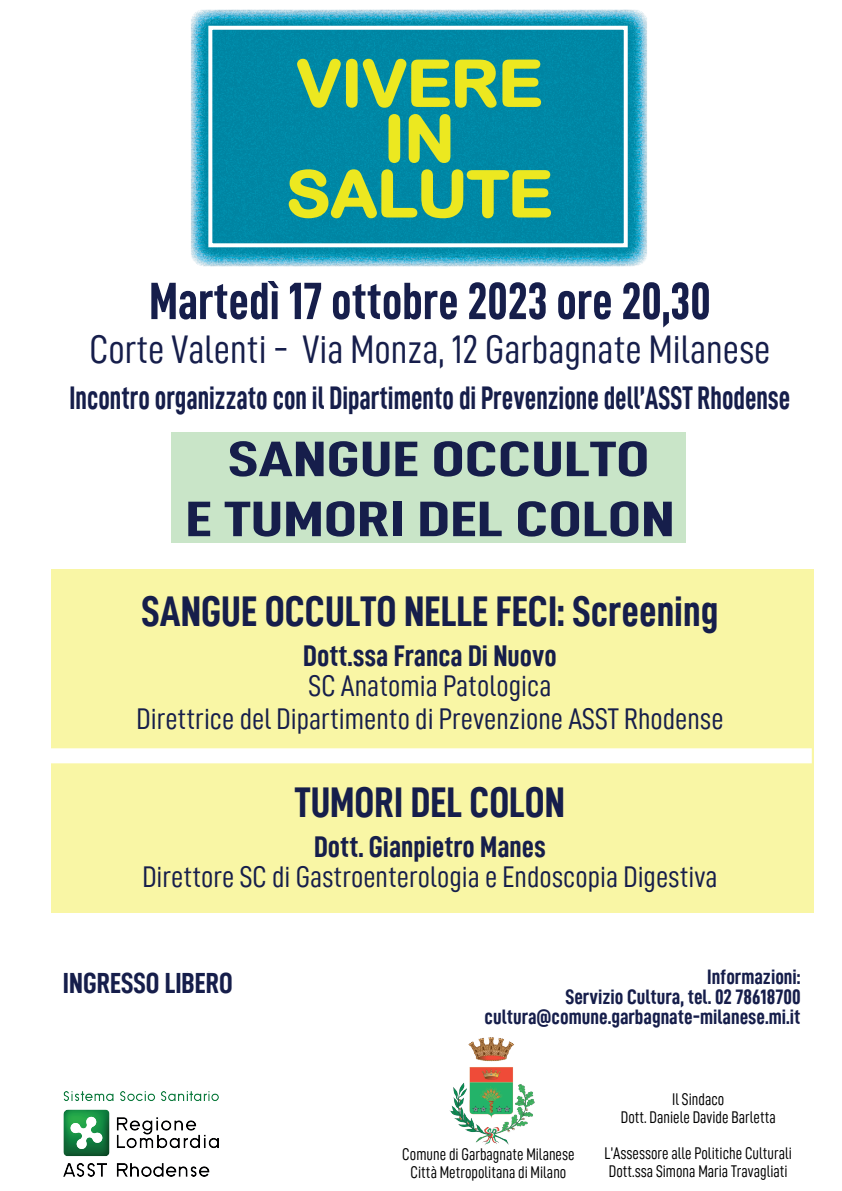
<style>
.page{position:relative;width:842px;height:1191px;background:#fff}
.page>*{position:absolute;margin:0;border:0;box-sizing:border-box;transform-origin:0 0}
.t1{font:63.3px/55.3px "Arial Rounded MT Bold";letter-spacing:-.005em;color:#ece820;text-align:center;scale:1.05 1}
.t2{font:52.6px "D DIN Condensed Bold";color:#161e4b;scale:.95 1}
.t3{font:50px/60px "D DIN Condensed Bold";color:#161e4b;text-align:center;scale:1.42 1}
.t4{font:43px "D DIN Condensed Bold";color:#161e4b}
.t5{font:40px "D DIN Condensed";color:#161e4b}
.t6{font:32.8px "D DIN Condensed Bold";color:#161e4b;scale:.85 1}
.t7{font:30px/33px "D DIN Condensed";color:#161e4b;text-align:center}
.t8{font:30px "D DIN Condensed Bold";color:#161e4b}
.t9{font:29.2px "D DIN Condensed Bold";color:#161e4b}
.t10{font:21px/20px "D DIN Condensed Bold";color:#161e4b;text-align:right}
.t11{font:17px/18px "D DIN Condensed";color:#000001;text-align:center;scale:.93 1}
</style>
<div class="page">
<img style="left:63px;top:1092px;width:155px;height:84px">
<img style="left:449px;top:1037px;width:86px;height:108px">
<div style="left:51px;top:570px;width:762px;height:343px;background:#f9f6a5"></div>
<img style="left:191px;top:9px;width:456px;height:258px">
<svg style="left:287px;top:57px;width:265px;height:163px;background:#249690"></svg>
<div style="left:208px;top:26px;width:420px;height:221px;border:4px solid #fff"></div>
<div style="left:172px;top:432px;width:514px;height:110px;background:#c9e5c8"></div>
<div style="left:48px;top:748px;width:764px;height:15px;background:#fff"></div>
<h1 class="t1" style="left:286px;top:55px;width:255px">VIVERE<br>IN<br>SALUTE</h1>
<h2 class="t2" style="left:149px;top:272px;width:592px">Martedì 17 ottobre 2023 ore 20,30</h2>
<h3 class="t5" style="left:89px;top:327px;width:683px">Corte Valenti - Via Monza, 12 Garbagnate Milanese</h3>
<h3 class="t6" style="left:70px;top:380px;width:850px">Incontro organizzato con il Dipartimento di Prevenzione dell’ASST Rhodense</h3>
<h3 class="t3" style="left:185px;top:428px;width:346px">SANGUE OCCULTO<br>E TUMORI DEL COLON</h3>
<h3 class="t4" style="left:142px;top:588px;width:578px">SANGUE OCCULTO NELLE FECI: Screening</h3>
<h3 class="t8" style="left:303px;top:639px;width:255px">Dott.ssa Franca Di Nuovo</h3>
<h3 class="t7" style="left:136px;top:669px;width:589px">SC Anatomia Patologica<br>Direttrice del Dipartimento di Prevenzione ASST Rhodense</h3>
<h3 class="t4" style="left:295px;top:779px;width:271px">TUMORI DEL COLON</h3>
<h3 class="t8" style="left:314px;top:830px;width:233px">Dott. Gianpietro Manes</h3>
<h3 class="t7" style="left:142px;top:860px;width:577px">Direttore SC di Gastroenterologia e Endoscopia Digestiva</h3>
<h3 class="t9" style="left:63px;top:967px;width:171px">INGRESSO LIBERO</h3>
<p class="t10" style="left:484px;top:966px;width:318px">Informazioni:<br>Servizio Cultura, tel. 02 78618700 cultura@comune.garbagnate-milanese.mi.it</p>
<p class="t11" style="left:402px;top:1144px;width:187px">Comune di Garbagnate Milanese<br>Città Metropolitana di Milano</p>
<p class="t11" style="left:621px;top:1089px;width:168px">Il Sindaco<br>Dott. Daniele Davide Barletta</p>
<p class="t11" style="left:604px;top:1143px;width:203px;text-align:left">L’Assessore alle Politiche Culturali<br>Dott.ssa Simona Maria Travagliati</p>
</div>
